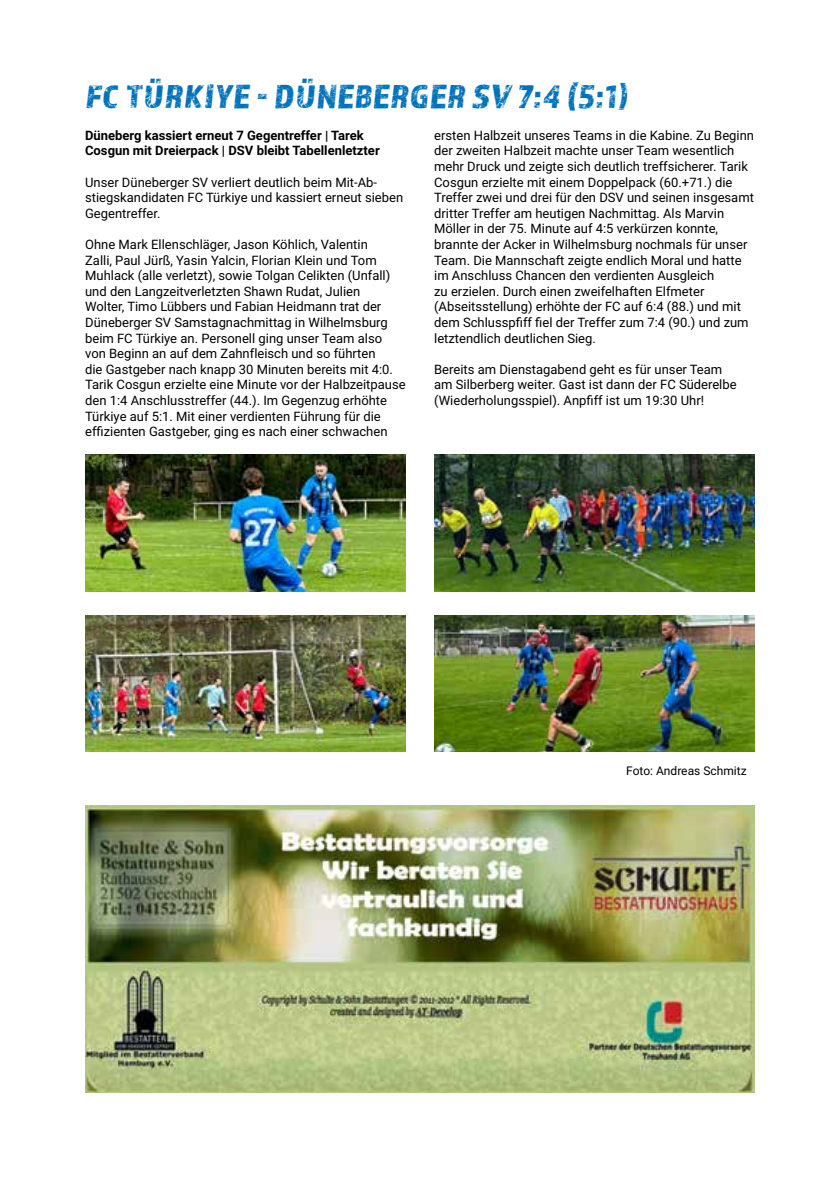
<style>
.page{position:relative;width:840px;height:1191px;background:#fff}
.page>*{position:absolute;margin:0;border:0;box-sizing:border-box;transform-origin:0 0}
.t1{font:34.4px "Almaq Rough";color:#0072bc}
.t2{font:13px/15.6px "Roboto";color:#000}
.t3{font:700 13px/15.6px "Roboto";color:#000}
.t4{font:12px "Roboto";color:#000}
</style>
<div class="page">
<img style="left:85px;top:806px;width:669px;height:286px">
<img style="left:85px;top:455px;width:320px;height:136px">
<img style="left:85px;top:615px;width:320px;height:136px">
<img style="left:434px;top:455px;width:320px;height:136px">
<img style="left:434px;top:615px;width:320px;height:136px">
<h1 class="t1" style="left:85px;top:76px;width:547px">FC TÜRKIYE - DÜNEBERGER SV 7:4 (5:1)</h1>
<p class="t3" style="left:85px;top:127px;width:296px">Düneberg kassiert erneut 7 Gegentreffer | Tarek<br>Cosgun mit Dreierpack | DSV bleibt Tabellenletzter</p>
<p class="t2" style="left:85px;top:174px;width:319px">Unser Düneberger SV verliert deutlich beim Mit-Ab&shy;stiegskandidaten FC Türkiye und kassiert erneut sieben<br>Gegentreffer.</p>
<p class="t2" style="left:85px;top:236px;width:322px">Ohne Mark Ellenschläger, Jason Köhlich, Valentin<br>Zalli, Paul Jürß, Yasin Yalcin, Florian Klein und Tom Muhlack (alle verletzt), sowie Tolgan Celikten (Unfall) und den Langzeitverletzten Shawn Rudat, Julien<br>Wolter, Timo Lübbers und Fabian Heidmann trat der Düneberger SV Samstagnachmittag in Wilhelmsburg beim FC Türkiye an. Personell ging unser Team also von Beginn an auf dem Zahnfleisch und so führten<br>die Gastgeber nach knapp 30 Minuten bereits mit 4:0.<br>Tarik Cosgun erzielte eine Minute vor der Halbzeitpause den 1:4 Anschlusstreffer (44.). Im Gegenzug erhöhte Türkiye auf 5:1. Mit einer verdienten Führung für die effizienten Gastgeber, ging es nach einer schwachen</p>
<p class="t2" style="left:434px;top:127px;width:321px">ersten Halbzeit unseres Teams in die Kabine. Zu Beginn der zweiten Halbzeit machte unser Team wesentlich mehr Druck und zeigte sich deutlich treffsicherer. Tarik Cosgun erzielte mit einem Doppelpack (60.+71.) die Treffer zwei und drei für den DSV und seinen insgesamt dritter Treffer am heutigen Nachmittag. Als Marvin Möller in der 75. Minute auf 4:5 verkürzen konnte, brannte der Acker in Wilhelmsburg nochmals für unser Team. Die Mannschaft zeigte endlich Moral und hatte im Anschluss Chancen den verdienten Ausgleich<br>zu erzielen. Durch einen zweifelhaften Elfmeter (Abseitsstellung) erhöhte der FC auf 6:4 (88.) und mit dem Schlusspfiff fiel der Treffer zum 7:4 (90.) und zum letztendlich deutlichen Sieg.</p>
<p class="t2" style="left:434px;top:361px;width:304px">Bereits am Dienstagabend geht es für unser Team am Silberberg weiter. Gast ist dann der FC Süderelbe (Wiederholungsspiel). Anpfiff ist um 19:30 Uhr!</p>
<p class="t4" style="left:626px;top:762px;width:122px">Foto: Andreas Schmitz</p>
</div>
